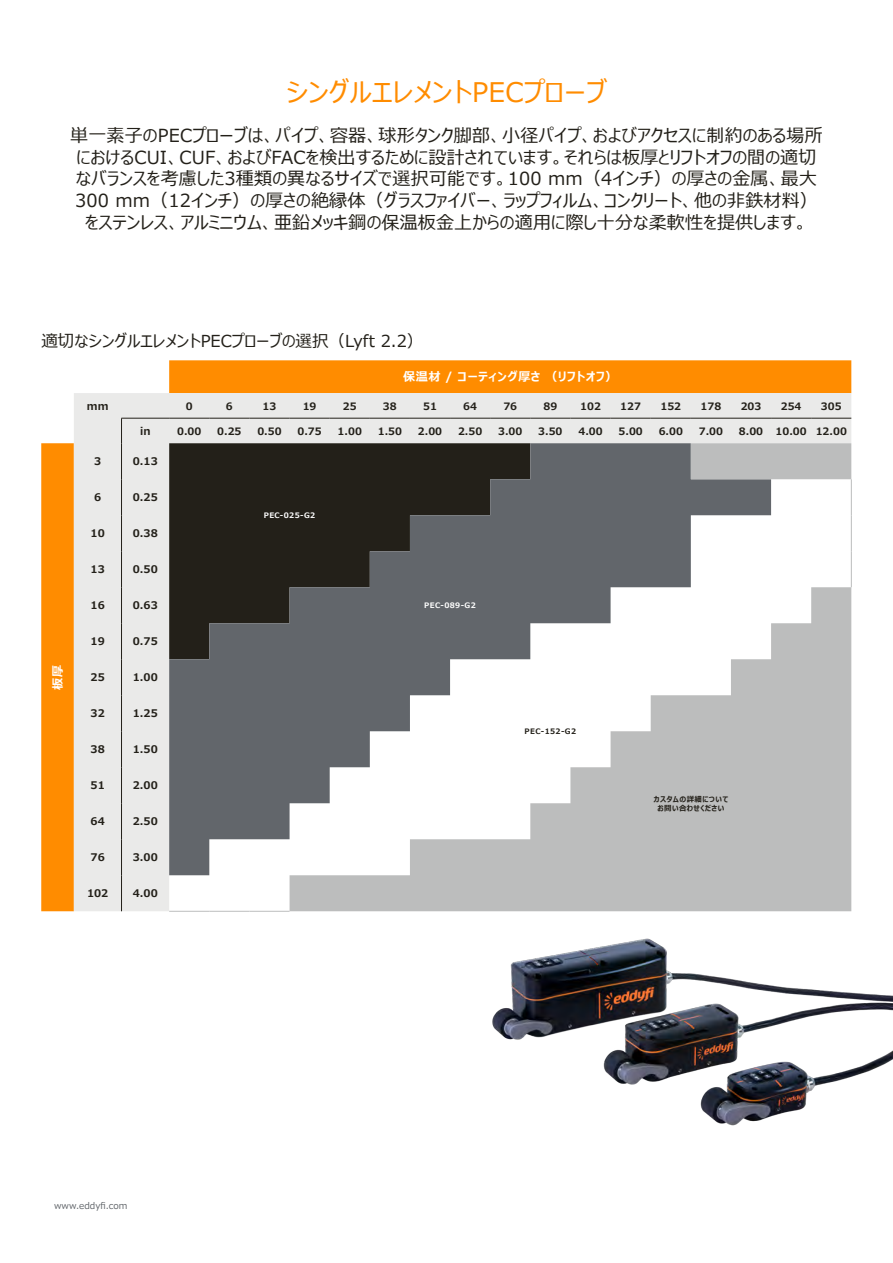
<style>
.page{position:relative;width:893px;height:1263px;background:#fff}
.page>*{position:absolute;margin:0;border:0;box-sizing:border-box;transform-origin:0 0}
.t1{font:27px "Meiryo UI";letter-spacing:.01em;color:#ff8c00}
.t2{font:18px/21.6px "Meiryo UI";letter-spacing:.01em;color:#232019;text-align:center}
.t3{font:16.5px "Meiryo UI";color:#232019}
.t4{font:700 12px "Meiryo UI";letter-spacing:.05em;color:#fff}
.t5{font:700 10.5px "Meiryo UI";color:#232019}
.t6{font:700 10.2px "Meiryo UI";color:#232019}
.t7{font:9px "Meiryo UI";color:#62666b}
.t8{font:700 7.5px/9px "Meiryo UI";letter-spacing:.05em;color:#232019;text-align:center}
.t9{font:700 7.5px "Meiryo UI";letter-spacing:.05em;color:#fff}
</style>
<div class="page">
<img style="left:461px;top:854px;width:432px;height:272px">
<svg style="left:41px;top:360px;width:810px;height:551px;background:#fe9c25"></svg>
<div style="left:74px;top:393px;width:777px;height:518px;background:#eaeae9"></div>
<svg style="left:169px;top:443px;width:121px;height:432px;background:#4f4f4f"></svg>
<svg style="left:290px;top:443px;width:561px;height:468px"></svg>
<hr style="left:121px;top:418px;width:48px;height:1px;background:#232019">
<hr style="left:169px;top:418px;width:40px;height:1px;background:#232019">
<hr style="left:209px;top:418px;width:40px;height:1px;background:#232019">
<hr style="left:249px;top:418px;width:41px;height:1px;background:#232019">
<hr style="left:290px;top:418px;width:40px;height:1px;background:#232019">
<hr style="left:330px;top:418px;width:40px;height:1px;background:#232019">
<hr style="left:370px;top:418px;width:40px;height:1px;background:#232019">
<hr style="left:410px;top:418px;width:40px;height:1px;background:#232019">
<hr style="left:450px;top:418px;width:40px;height:1px;background:#232019">
<hr style="left:490px;top:418px;width:40px;height:1px;background:#232019">
<hr style="left:530px;top:418px;width:40px;height:1px;background:#232019">
<hr style="left:570px;top:418px;width:41px;height:1px;background:#232019">
<hr style="left:611px;top:418px;width:40px;height:1px;background:#232019">
<hr style="left:651px;top:418px;width:40px;height:1px;background:#232019">
<hr style="left:691px;top:418px;width:40px;height:1px;background:#232019">
<hr style="left:731px;top:418px;width:40px;height:1px;background:#232019">
<hr style="left:771px;top:418px;width:40px;height:1px;background:#232019">
<hr style="left:811px;top:418px;width:40px;height:1px;background:#232019">
<svg style="left:121px;top:418px;width:1px;height:25px"></svg>
<hr style="left:121px;top:443px;width:1px;height:36px;background:#232019">
<hr style="left:121px;top:479px;width:1px;height:36px;background:#232019">
<hr style="left:121px;top:515px;width:1px;height:36px;background:#232019">
<hr style="left:121px;top:551px;width:1px;height:36px;background:#232019">
<hr style="left:121px;top:587px;width:1px;height:36px;background:#232019">
<hr style="left:121px;top:623px;width:1px;height:36px;background:#232019">
<hr style="left:121px;top:659px;width:1px;height:36px;background:#232019">
<hr style="left:121px;top:695px;width:1px;height:36px;background:#232019">
<hr style="left:121px;top:731px;width:1px;height:36px;background:#232019">
<hr style="left:121px;top:767px;width:1px;height:36px;background:#232019">
<hr style="left:121px;top:803px;width:1px;height:36px;background:#232019">
<hr style="left:121px;top:839px;width:1px;height:36px;background:#232019">
<hr style="left:121px;top:875px;width:1px;height:36px;background:#232019">
<hr style="left:169px;top:911px;width:40px;height:1px;background:#bcbdbd">
<hr style="left:209px;top:911px;width:40px;height:1px;background:#bcbdbd">
<hr style="left:249px;top:911px;width:41px;height:1px;background:#bcbdbd">
<hr style="left:851px;top:479px;width:1px;height:36px;background:#bcbdbd">
<hr style="left:851px;top:515px;width:1px;height:36px;background:#bcbdbd">
<hr style="left:851px;top:551px;width:1px;height:36px;background:#bcbdbd">
<h1 class="t1" style="left:286px;top:73px;width:322px">シングルエレメントPECプローブ</h1>
<p class="t2" style="left:70px;top:126px;width:754px">単一素子のPECプローブは、パイプ、容器、球形タンク脚部、小径パイプ、およびアクセスに制約のある場所におけるCUI、CUF、およびFACを検出するために設計されています。それらは板厚とリフトオフの間の適切なバランスを考慮した3種類の異なるサイズで選択可能です。100 mm（4インチ）の厚さの金属、最大300 mm（12インチ）の厚さの絶縁体（グラスファイバー、ラップフィルム、コンクリート、他の非鉄材料）をステンレス、アルミニウム、亜鉛メッキ鋼の保温板金上からの適用に際し十分な柔軟性を提供します。</p>
<p class="t3" style="left:41px;top:330px;width:383px">適切なシングルエレメントPECプローブの選択（Lyft 2.2）</p>
<p class="t4" style="left:403px;top:368px;width:215px">保温材 / コーティング厚さ （リフトオフ）</p>
<p class="t5" style="left:87px;top:398px;width:23px">mm</p>
<p class="t6" style="left:186px;top:399px;width:8px">0</p>
<p class="t6" style="left:226px;top:399px;width:8px">6</p>
<p class="t6" style="left:263px;top:399px;width:15px">13</p>
<p class="t6" style="left:303px;top:399px;width:15px">19</p>
<p class="t6" style="left:343px;top:399px;width:15px">25</p>
<p class="t6" style="left:383px;top:399px;width:15px">38</p>
<p class="t6" style="left:423px;top:399px;width:15px">51</p>
<p class="t6" style="left:463px;top:399px;width:15px">64</p>
<p class="t6" style="left:503px;top:399px;width:15px">76</p>
<p class="t6" style="left:543px;top:399px;width:15px">89</p>
<p class="t6" style="left:580px;top:399px;width:22px">102</p>
<p class="t6" style="left:620px;top:399px;width:22px">127</p>
<p class="t6" style="left:660px;top:399px;width:22px">152</p>
<p class="t6" style="left:701px;top:399px;width:22px">178</p>
<p class="t6" style="left:741px;top:399px;width:22px">203</p>
<p class="t6" style="left:781px;top:399px;width:22px">254</p>
<p class="t6" style="left:821px;top:399px;width:22px">305</p>
<p class="t5" style="left:140px;top:423px;width:12px">in</p>
<p class="t6" style="left:177px;top:424px;width:26px">0.00</p>
<p class="t6" style="left:217px;top:424px;width:26px">0.25</p>
<p class="t6" style="left:257px;top:424px;width:26px">0.50</p>
<p class="t6" style="left:297px;top:424px;width:26px">0.75</p>
<p class="t6" style="left:338px;top:424px;width:26px">1.00</p>
<p class="t6" style="left:378px;top:424px;width:26px">1.50</p>
<p class="t6" style="left:418px;top:424px;width:26px">2.00</p>
<p class="t6" style="left:458px;top:424px;width:26px">2.50</p>
<p class="t6" style="left:498px;top:424px;width:26px">3.00</p>
<p class="t6" style="left:538px;top:424px;width:26px">3.50</p>
<p class="t6" style="left:578px;top:424px;width:26px">4.00</p>
<p class="t6" style="left:619px;top:424px;width:26px">5.00</p>
<p class="t6" style="left:659px;top:424px;width:26px">6.00</p>
<p class="t6" style="left:699px;top:424px;width:26px">7.00</p>
<p class="t6" style="left:739px;top:424px;width:109px">8.00 10.00 12.00</p>
<p class="t4" style="left:49px;top:689px;width:26px;rotate:-90deg">板厚</p>
<p class="t5" style="left:94px;top:454px;width:9px">3</p>
<p class="t5" style="left:133px;top:454px;width:26px">0.13</p>
<p class="t5" style="left:94px;top:490px;width:9px">6</p>
<p class="t5" style="left:133px;top:490px;width:26px">0.25</p>
<p class="t5" style="left:91px;top:526px;width:16px">10</p>
<p class="t5" style="left:133px;top:526px;width:26px">0.38</p>
<p class="t5" style="left:91px;top:562px;width:16px">13</p>
<p class="t5" style="left:133px;top:562px;width:26px">0.50</p>
<p class="t5" style="left:91px;top:598px;width:16px">16</p>
<p class="t5" style="left:133px;top:598px;width:26px">0.63</p>
<p class="t5" style="left:91px;top:634px;width:16px">19</p>
<p class="t5" style="left:133px;top:634px;width:26px">0.75</p>
<p class="t5" style="left:91px;top:670px;width:16px">25</p>
<p class="t5" style="left:133px;top:670px;width:26px">1.00</p>
<p class="t5" style="left:91px;top:706px;width:16px">32</p>
<p class="t5" style="left:133px;top:706px;width:26px">1.25</p>
<p class="t5" style="left:91px;top:742px;width:16px">38</p>
<p class="t5" style="left:133px;top:742px;width:26px">1.50</p>
<p class="t5" style="left:91px;top:778px;width:16px">51</p>
<p class="t5" style="left:133px;top:778px;width:26px">2.00</p>
<p class="t5" style="left:91px;top:814px;width:16px">64</p>
<p class="t5" style="left:133px;top:814px;width:26px">2.50</p>
<p class="t5" style="left:91px;top:850px;width:16px">76</p>
<p class="t5" style="left:133px;top:850px;width:26px">3.00</p>
<p class="t5" style="left:87px;top:886px;width:23px">102</p>
<p class="t5" style="left:133px;top:886px;width:26px">4.00</p>
<p class="t9" style="left:264px;top:510px;width:53px">PEC-025-G2</p>
<p class="t9" style="left:424px;top:600px;width:53px">PEC-089-G2</p>
<p class="t8" style="left:525px;top:727px;width:53px">PEC-152-G2</p>
<p class="t8" style="left:654px;top:795px;width:76px">カスタムの詳細についてお問い合わせください</p>
<p class="t7" style="left:54px;top:1199px;width:75px">www.eddyfi.com</p>
</div>
